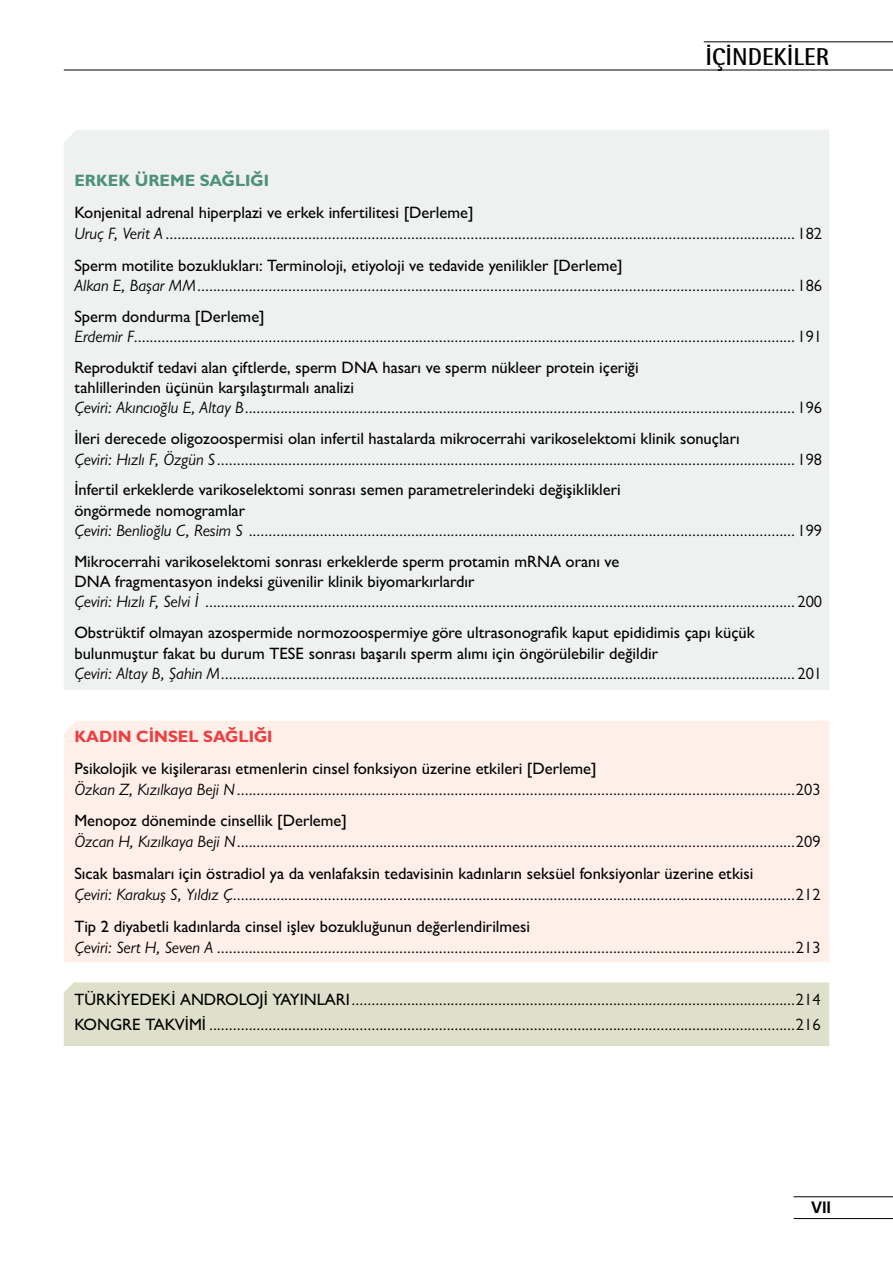
<style>
.page{position:relative;width:893px;height:1263px;background:#fff}
.page>*{position:absolute;margin:0;border:0;box-sizing:border-box;transform-origin:0 0}
.t1{font:700 24px "Rotis Semi Sans";color:#000}
.t2{font:16.5px/20.2px "Gill Sans MT Pro";color:#000}
.t3{font:500 16.5px/20.2px "Gill Sans MT Pro";color:#000}
.t4{font:700 16.5px "Gill Sans MT Pro";color:#ef3e42}
.t5{font:700 16.5px "Gill Sans MT Pro";color:#4d917a}
.t6{font:16.5px "Frutiger Bold Tr";color:#000}
.s1{font-weight:500}
.s2{font-style:italic}
.s3{font-weight:400;font-style:italic}
.s4{font-weight:400}
</style>
<div class="page">
<div style="left:64px;top:982px;width:765px;height:64px;background:#dfe0cb"></div>
<div style="left:64px;top:130px;width:765px;height:560px;background:#eef1ef"></div>
<div style="left:64px;top:721px;width:765px;height:241px;background:#feefe9"></div>
<hr style="left:794px;top:1196px;width:99px;height:1px;background:#000">
<hr style="left:794px;top:1218px;width:99px;height:1px;background:#000">
<hr style="left:704px;top:41px;width:189px;height:1px;background:#000">
<hr style="left:64px;top:70px;width:829px;height:1px;background:#000">
<h1 class="t1" style="left:705px;top:42px;width:125px">İÇİNDEKİLER</h1>
<p class="t5" style="left:74px;top:171px;width:196px">ERKEK ÜREME SAĞLIĞI</p>
<p class="t2" style="left:74px;top:202px;width:749px;line-height:21px"><span class="s1">Konjenital adrenal hiperplazi ve erkek infertilitesi [Derleme]<br></span><span class="s2">Uruç F, Verit A</span> ............................................................................................................................................................... 182</p>
<p class="t2" style="left:74px;top:255px;width:749px"><span class="s1">Sperm motilite bozuklukları: Terminoloji, etiyoloji ve tedavide yenilikler [Derleme]<br></span><span class="s2">Alkan E, Başar MM</span>....................................................................................................................................................... 186</p>
<p class="t2" style="left:74px;top:306px;width:749px"><span class="s1">Sperm dondurma [Derleme]<br></span><span class="s2">Erdemir F</span>....................................................................................................................................................................... 191</p>
<p class="t2" style="left:74px;top:357px;width:749px"><span class="s1">Reproduktif tedavi alan çiftlerde, sperm DNA hasarı ve sperm nükleer protein içeriği<br>tahlillerinden üçünün karşılaştırmalı analizi<br></span><span class="s2">Çeviri: Akıncıoğlu E, Altay B</span>........................................................................................................................................... 196</p>
<p class="t2" style="left:74px;top:428px;width:749px"><span class="s1">İleri derecede oligozoospermisi olan infertil hastalarda mikrocerrahi varikoselektomi klinik sonuçları<br></span><span class="s2">Çeviri: Hızlı F, Özgün S</span>.................................................................................................................................................. 198</p>
<p class="t2" style="left:74px;top:480px;width:749px"><span class="s1">İnfertil erkeklerde varikoselektomi sonrası semen parametrelerindeki değişiklikleri<br>öngörmede nomogramlar<br></span><span class="s2">Çeviri: Benlioğlu C, Resim S</span> .......................................................................................................................................... 199</p>
<p class="t2" style="left:74px;top:551px;width:749px"><span class="s1">Mikrocerrahi varikoselektomi sonrası erkeklerde sperm protamin mRNA oranı ve<br>DNA fragmentasyon indeksi güvenilir klinik biyomarkırlardır<br></span><span class="s2">Çeviri: Hızlı F, Selvi İ</span> ..................................................................................................................................................... 200</p>
<p class="t3" style="left:74px;top:622px;width:749px">Obstrüktif olmayan azospermide normozoospermiye göre ultrasonografik kaput epididimis çapı küçük bulunmuştur fakat bu durum TESE sonrası başarılı sperm alımı için öngörülebilir değildir<br><span class="s3">Çeviri: Altay B, Şahin M</span><span class="s4">................................................................................................................................................. 201</span></p>
<p class="t4" style="left:74px;top:726px;width:200px">KADIN CİNSEL SAĞLIĞI</p>
<p class="t2" style="left:74px;top:757px;width:748px;line-height:21px"><span class="s1">Psikolojik ve kişilerarası etmenlerin cinsel fonksiyon üzerine etkileri [Derleme]<br></span><span class="s2">Özkan Z, Kızılkaya Beji N</span>.............................................................................................................................................203</p>
<p class="t2" style="left:74px;top:810px;width:748px;line-height:21px"><span class="s1">Menopoz döneminde cinsellik [Derleme]<br></span><span class="s2">Özcan H, Kızılkaya Beji N</span>.............................................................................................................................................209</p>
<p class="t2" style="left:74px;top:863px;width:748px;line-height:21px"><span class="s1">Sıcak basmaları için östradiol ya da venlafaksin tedavisinin kadınların seksüel fonksiyonlar üzerine etkisi<br></span><span class="s2">Çeviri: Karakuş S, Yıldız Ç</span>..............................................................................................................................................212</p>
<p class="t2" style="left:74px;top:915px;width:748px;line-height:21px"><span class="s1">Tip 2 diyabetli kadınlarda cinsel işlev bozukluğunun değerlendirilmesi<br></span><span class="s2">Çeviri: Sert H, Seven A</span> ..................................................................................................................................................213</p>
<p class="t2" style="left:74px;top:987px;width:748px;line-height:25.2px"><span class="s1">TÜRKİYEDEKİ ANDROLOJİ YAYINLARI</span>................................................................................................................214<br><span class="s1">KONGRE TAKVİMİ</span> ....................................................................................................................................................216</p>
<p class="t6" style="left:811px;top:1198px;width:22px">VII</p>
</div>
